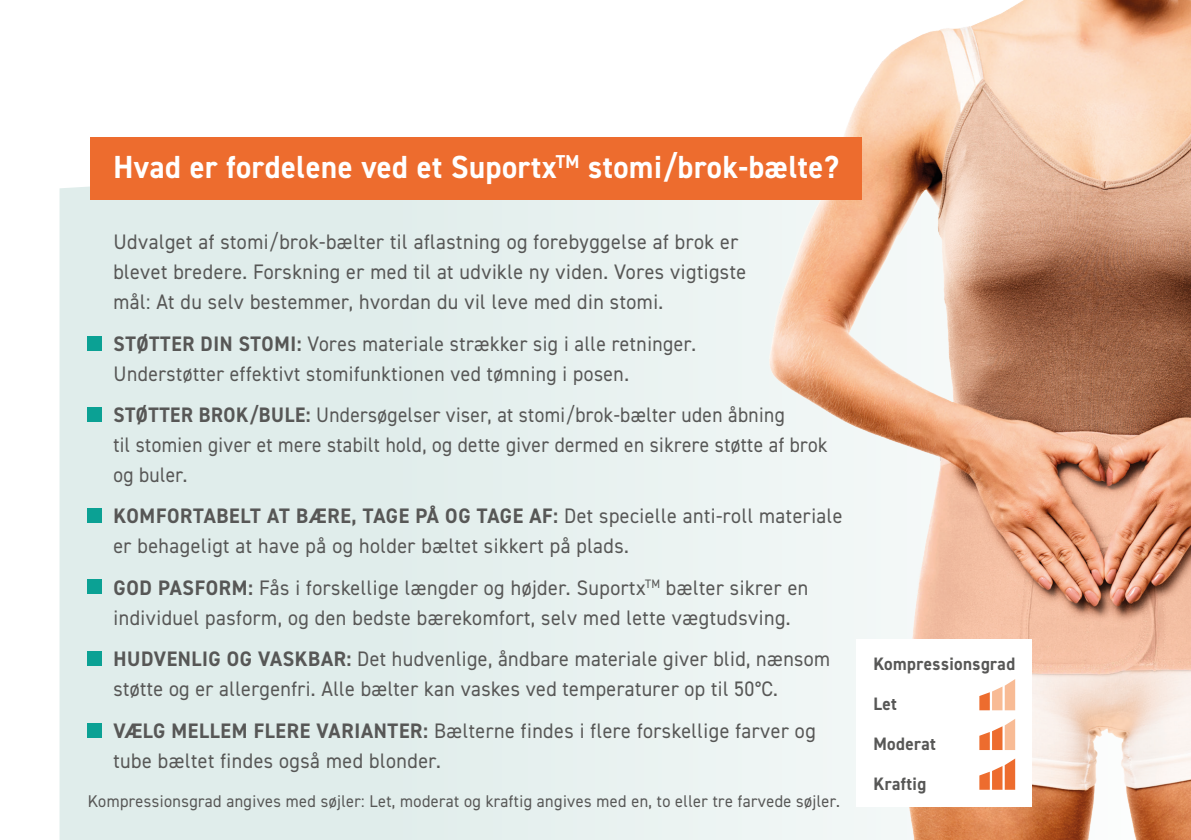
<style>
.page{position:relative;width:1191px;height:840px;background:#fff}
.page>*{position:absolute;margin:0;border:0;box-sizing:border-box;transform-origin:0 0}
.t1{font:700 32px "DIN2014";letter-spacing:.02em;color:#fff;scale:.95 1}
.t2{font:21px/30px "DIN2014";letter-spacing:.025em;color:#575756;scale:.95 1}
.t3{font:21px/30px "DIN2014";letter-spacing:.025em;color:#575756;scale:.92 1}
.t4{font:21px/30px "DIN2014";letter-spacing:.025em;color:#575756;scale:.93 1}
.t5{font:700 18px "DIN2014";letter-spacing:.025em;color:#575756;scale:.95 1}
.t6{font:17px "DIN2014";letter-spacing:.025em;color:#575756;scale:.95 1}
.s1{font-weight:700}
</style>
<div class="page">
<div style="left:60px;top:137px;width:484px;height:702px;background:#e0edeb"></div>
<div style="left:88px;top:336px;width:14px;height:14px;background:#0ba194"></div>
<div style="left:88px;top:407px;width:14px;height:14px;background:#0ba194"></div>
<div style="left:88px;top:508px;width:14px;height:14px;background:#0ba194"></div>
<div style="left:88px;top:579px;width:14px;height:14px;background:#0ba194"></div>
<div style="left:88px;top:651px;width:14px;height:14px;background:#0ba194"></div>
<div style="left:88px;top:722px;width:14px;height:14px;background:#0ba194"></div>
<img style="left:544px;top:0;width:647px;height:839px">
<div style="left:91px;top:137px;width:771px;height:63px;background:#ed6c2e"></div>
<div style="left:856px;top:639px;width:176px;height:167px;background:#fff"></div>
<svg style="left:979px;top:679px;width:36px;height:31px"></svg>
<svg style="left:979px;top:719px;width:36px;height:30px"></svg>
<svg style="left:979px;top:758px;width:36px;height:31px"></svg>
<h1 class="t1" style="left:113px;top:146px;width:765px">Hvad er fordelene ved et Suportx<sup>TM</sup> stomi/brok-bælte?</h1>
<p class="t2" style="left:113px;top:226px;width:667px">Udvalget af stomi/brok-bælter til aflastning og forebyggelse af brok er blevet bredere. Forskning er med til at udvikle ny viden. Vores vigtigste mål: At du selv bestemmer, hvordan du vil leve med din stomi.</p>
<p class="t4" style="left:113px;top:328px;width:628px"><span class="s1">STØTTER DIN STOMI:</span> Vores materiale strækker sig i alle retninger.<br>Understøtter effektivt stomifunktionen ved tømning i posen.</p>
<p class="t3" style="left:113px;top:399px;width:778px"><span class="s1">STØTTER BROK/BULE:</span> Undersøgelser viser, at stomi/brok-bælter uden åbning<br>til stomien giver et mere stabilt hold, og dette giver dermed en sikrere støtte af brok og buler.</p>
<p class="t2" style="left:113px;top:500px;width:769px"><span class="s1">KOMFORTABELT AT BÆRE, TAGE PÅ OG TAGE AF:</span> Det specielle anti-roll materiale er behageligt at have på og holder bæltet sikkert på plads.</p>
<p class="t2" style="left:113px;top:572px;width:733px"><span class="s1">GOD PASFORM:</span> Fås i forskellige længder og højder. Suportx<sup>TM</sup> bælter sikrer en individuel pasform, og den bedste bærekomfort, selv med lette vægtudsving.</p>
<p class="t2" style="left:113px;top:643px;width:756px"><span class="s1">HUDVENLIG OG VASKBAR:</span> Det hudvenlige, åndbare materiale giver blid, nænsom støtte og er allergenfri. Alle bælter kan vaskes ved temperaturer op til 50°C.</p>
<p class="t2" style="left:113px;top:714px;width:741px"><span class="s1">VÆLG MELLEM FLERE VARIANTER:</span> Bælterne findes i flere forskellige farver og tube bæltet findes også med blonder.</p>
<p class="t6" style="left:88px;top:789px;width:793px">Kompressionsgrad angives med søjler: Let, moderat og kraftig angives med en, to eller tre farvede søjler.</p>
<p class="t5" style="left:873px;top:651px;width:151px">Kompressionsgrad</p>
<p class="t5" style="left:873px;top:691px;width:26px">Let</p>
<p class="t5" style="left:873px;top:731px;width:67px">Moderat</p>
<p class="t5" style="left:873px;top:771px;width:57px">Kraftig</p>
</div>
